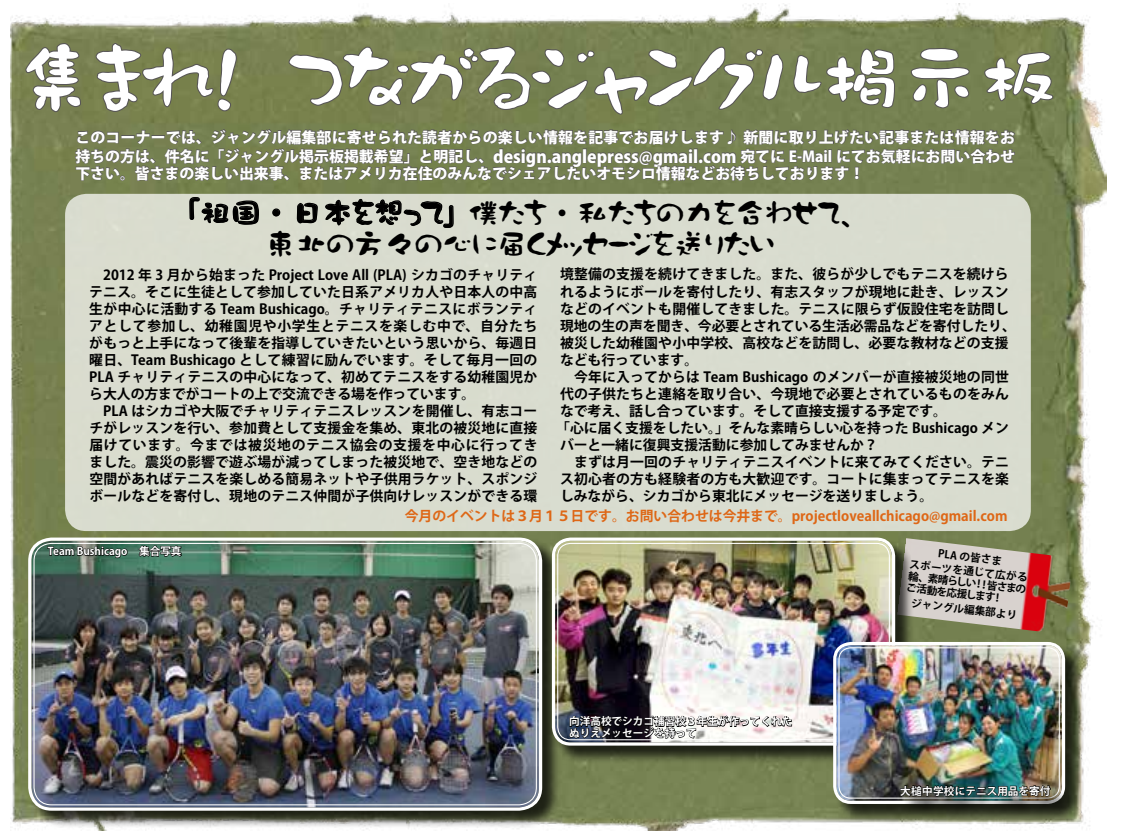
<style>
.page{position:relative;width:1129px;height:831px;background:#fff}
.page>*{position:absolute;margin:0;border:0;box-sizing:border-box;transform-origin:0 0}
.t1{font:79.65px "DF Craft Sumi W9 WING RKSJ H";letter-spacing:-.01em;color:#fff}
.t2{font:30.9px/31.8px "DF Craft Sumi W9 WING RKSJ H";letter-spacing:-.01em;color:#000;text-align:center}
.t3{font:800 16.95px "Koz Go Pr 6 N";color:#fff}
.t4{font:800 14.85px/19.2px "Koz Go Pr 6 N";letter-spacing:.005em;color:#fff;text-align:right}
.t5{font:700 13.8px/17px "Koz Go Pr 6 N";letter-spacing:.015em;color:#000}
.t6{font:700 13.8px "Koz Go Pr 6 N";color:#de6716}
.t7{font:700 10.65px/11.7px "Koz Go Pro";color:#fff}
.t8{font:700 10.65px/13.8px "Koz Go Pr 6 N";color:#000;text-align:center}
</style>
<div class="page">
<img style="left:10px;top:15px;width:1096px;height:815px">
<div style="left:65px;top:194px;width:966px;height:337px;background:#d9dccf;border-radius:21px"></div>
<svg style="left:24px;top:3px;width:1030px;height:226px"></svg>
<img style="left:897px;top:538px;width:176px;height:96px">
<div style="left:29px;top:538px;width:531px;height:289px;background:#000;opacity:.75"></div>
<img style="left:31px;top:540px;width:508px;height:267px">
<div style="left:28px;top:537px;width:514px;height:273px;border:3px solid #fff;border-radius:22px"></div>
<div style="left:34px;top:542px;width:503px;height:263px;border:1px solid #fff;border-radius:18px"></div>
<svg style="left:47px;top:543px;width:81px;height:15px"></svg>
<svg style="left:138px;top:545px;width:45px;height:12px"></svg>
<div style="left:553px;top:539px;width:360px;height:225px;background:#000;opacity:.75"></div>
<img style="left:555px;top:540px;width:337px;height:202px">
<div style="left:552px;top:537px;width:343px;height:208px;border:3px solid #fff;border-radius:17px"></div>
<svg style="left:569px;top:680px;width:223px;height:60px"></svg>
<div style="left:835px;top:643px;width:249px;height:179px;background:#000;opacity:.75"></div>
<img style="left:836px;top:645px;width:226px;height:155px">
<div style="left:833px;top:641px;width:232px;height:162px;border:3px solid #fff;border-radius:16px"></div>
<div style="left:838px;top:647px;width:222px;height:151px;border:1px solid #fff;border-radius:12px"></div>
<div style="left:903px;top:787px;width:165px;height:27px;background:#000;opacity:.75"></div>
<svg style="left:899px;top:784px;width:152px;height:13px;background:#1f2f2c"></svg>
<svg style="left:977px;top:579px;width:9px;height:9px"></svg>
<svg style="left:996px;top:593px;width:3px;height:8px"></svg>
<h1 class="t1" style="left:15px;top:38px;width:1045px">集まれ！　つながるジャングル掲示板</h1>
<p class="t4" style="left:75px;top:128px;width:941px">このコーナーでは、ジャングル編集部に寄せられた読者からの楽しい情報を記事でお届けします♪ 新聞に取り上げたい記事または情報をお宛てに -E Mail にてお気軽にお問い合わせ</p>
<p class="t4" style="left:75px;top:148px;width:790px;line-height:17px;text-align:left">持ちの方は、件名に「ジャングル掲示板掲載希望」と明記し、<br>下さい。皆さまの楽しい出来事、またはアメリカ在住のみんなでシェアしたいオモシロ情報などお待ちしております!</p>
<p class="t3" style="left:493px;top:147px;width:245px">design.anglepress@gmail.com</p>
<h2 class="t2" style="left:185px;top:196px;width:672px">「祖国・日本を想って」僕たち・私たちの力を合わせて、東北の方々の心に届くメッセージを送りたい</h2>
<p class="t5" style="left:556px;top:266px;width:461px">境整備の支援を続けてきました。また、彼らが少しでもテニスを続けられるようにボールを寄付したり、有志スタッフが現地に赴き、レッスンなどのイベントも開催してきました。テニスに限らず仮設住宅を訪問し現地の生の声を聞き、今必要とされている生活必需品などを寄付したり、被災した幼稚園や小中学校、高校などを訪問し、必要な教材などの支援なども行っています。<br>　今年に入ってからは Team Bushicago のメンバーが直接被災地の同世代の子供たちと連絡を取り合い、今現地で必要とされているものをみんなで考え、話し合っています。そして直接支援する予定です。<br>「心に届く支援をしたい。」そんな素晴らしい心を持った Bushicago メンバーと一緒に復興支援活動に参加してみませんか?<br>　まずは月一回のチャリティテニスイベントに来てみてください。テニス初心者の方も経験者の方も大歓迎です。コートに集まってテニスを楽しみながら、シカゴから東北にメッセージを送りましょう。</p>
<p class="t6" style="left:405px;top:507px;width:604px">今月のイベントは３月１５日です。お問い合わせは今井まで。projectloveallchicago@gmail.com</p>
<p class="t5" style="left:89px;top:266px;width:450px">　2012 年 3 月から始まった Project Love All (PLA) シカゴのチャリティテニス。そこに生徒として参加していた日系アメリカ人や日本人の中高生が中心に活動する Team Bushicago。チャリティテニスにボランティアとして参加し、幼稚園児や小学生とテニスを楽しむ中で、自分たちがもっと上手になって後輩を指導していきたいという思いから、毎週日曜日、Team Bushicago として練習に励んでいます。そして毎月一回のPLA チャリティテニスの中心になって、初めてテニスをする幼稚園児から大人の方までがコートの上で交流できる場を作っています。<br>　PLA はシカゴや大阪でチャリティテニスレッスンを開催し、有志コーチがレッスンを行い、参加費として支援金を集め、東北の被災地に直接届けています。今までは被災地のテニス協会の支援を中心に行ってきました。震災の影響で遊ぶ場が減ってしまった被災地で、空き地などの空間があればテニスを楽しめる簡易ネットや子供用ラケット、スポンジボールなどを寄付し、現地のテニス仲間が子供向けレッスンができる環</p>
<p class="t7" style="left:48px;top:546px;width:81px">Team Bushicago</p>
<p class="t7" style="left:139px;top:546px;width:44px">集合写真</p>
<p class="t7" style="left:569px;top:716px;width:225px">向洋高校でシカゴ補習校３年生が作ってくれたぬりえメッセージを持って</p>
<p class="t8" style="left:911px;top:544px;width:121px;rotate:6deg">PLA の皆さま<br>スポーツを通じて広がる</p>
<p class="t8" style="left:987px;top:578px;width:41px;rotate:6deg">皆さまの</p>
<p class="t8" style="left:909px;top:569px;width:70px;rotate:6deg">輪、素晴らしい</p>
<p class="t8" style="left:913px;top:581px;width:108px;line-height:15px;text-align:left;text-indent:-7px;rotate:6deg">ご活動を応援します<br>ジャングル編集部より</p>
<p class="t7" style="left:900px;top:785px;width:152px">大槌中学校にテニス用品を寄付</p>
</div>
